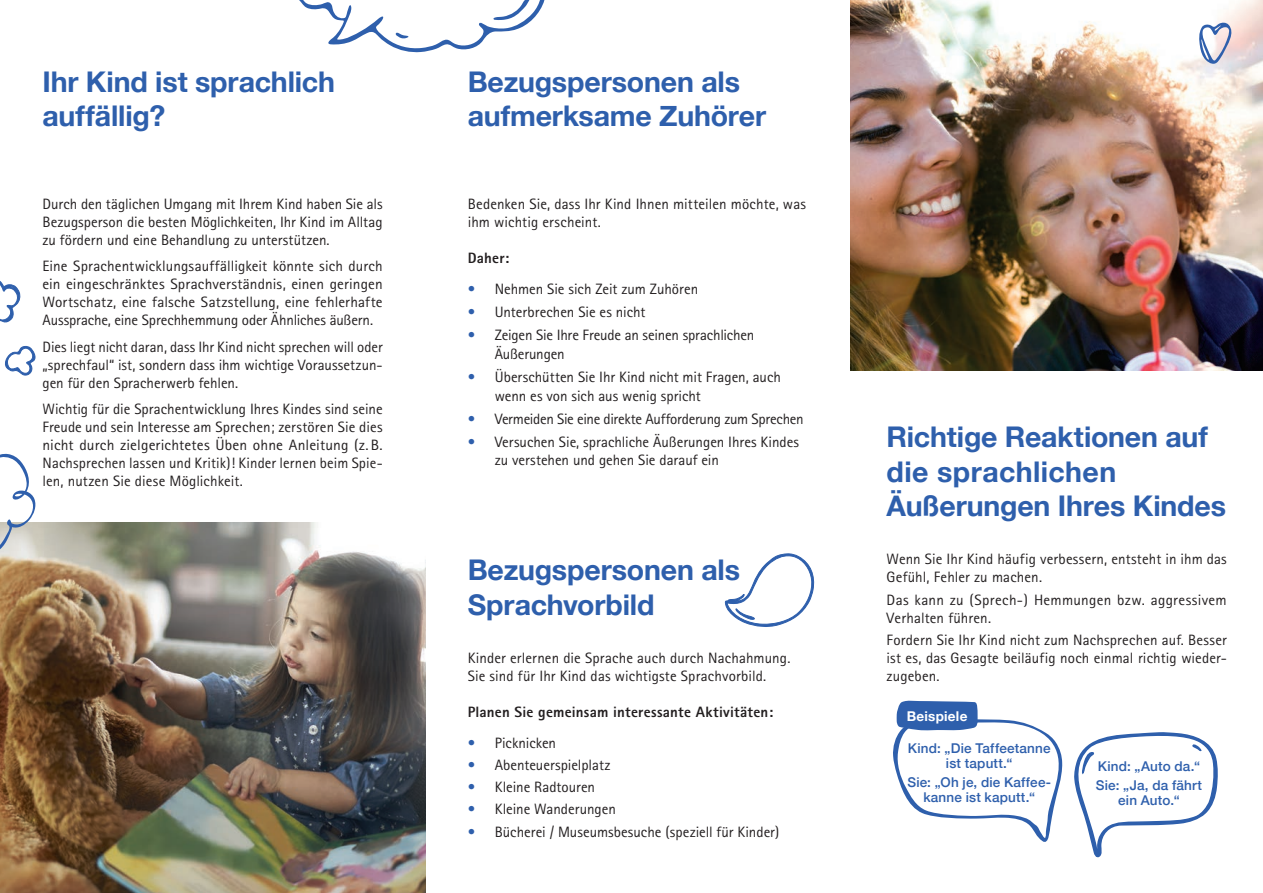
<style>
.page{position:relative;width:1263px;height:893px;background:#fff}
.page>*{position:absolute;margin:0;border:0;box-sizing:border-box;transform-origin:0 0}
.t1{font:700 28.5px/34.5px "Helvetica Neue";letter-spacing:-.005em;color:#2e5fac}
.t2{font:15px/18px "Rotis Sans Serif";color:#231f20}
.t3{font:15px/18px "Rotis Sans Serif";letter-spacing:.02em;color:#231f20}
.t4{font:800 15px "Rotis Sans Serif";letter-spacing:.015em;color:#231f20}
.t5{font:15px "Rotis Sans Serif";letter-spacing:-.02em;color:#231f20}
.t6{font:500 13.5px/15px "Helvetica Neue";letter-spacing:.015em;color:#2e5fac;text-align:center}
.t7{font:700 13.5px "Helvetica Neue";letter-spacing:.02em;color:#fff}
.s1{color:#2e5fac}
</style>
<div class="page">
<img style="left:0;top:522px;width:425px;height:371px">
<img style="left:850px;top:0;width:413px;height:371px">
<svg style="left:0;top:453px;width:37px;height:104px"></svg>
<svg style="left:725px;top:553px;width:90px;height:74px"></svg>
<svg style="left:0;top:281px;width:21px;height:42px"></svg>
<svg style="left:5px;top:346px;width:31px;height:30px"></svg>
<svg style="left:1198px;top:22px;width:38px;height:44px"></svg>
<svg style="left:299px;top:0;width:246px;height:53px"></svg>
<svg style="left:893px;top:701px;width:170px;height:141px"></svg>
<svg style="left:1074px;top:732px;width:144px;height:126px"></svg>
<h1 class="t1" style="left:43px;top:65px;width:294px">Ihr Kind ist sprachlich auffällig?</h1>
<h1 class="t1" style="left:468px;top:65px;width:300px">Bezugspersonen als aufmerksame Zuhörer</h1>
<p class="t2" style="left:43px;top:195px;width:342px;text-align:justify">Durch den täglichen Umgang mit Ihrem Kind haben Sie als Bezugsperson die besten Möglichkeiten, Ihr Kind im Alltag zu fördern und eine Behandlung zu unterstützen.</p>
<p class="t2" style="left:43px;top:257px;width:342px;text-align:justify">Eine Sprachentwicklungsauffälligkeit könnte sich durch ein eingeschränktes Sprachverständnis, einen geringen Wortschatz, eine falsche Satzstellung, eine fehlerhafte Aussprache, eine Sprechhemmung oder Ähnliches äußern.</p>
<p class="t2" style="left:43px;top:338px;width:342px;text-align:justify">Dies liegt nicht daran, dass Ihr Kind nicht sprechen will oder „sprechfaul“ ist, sondern dass ihm wichtige Voraussetzun&shy;gen für den Spracherwerb fehlen.</p>
<p class="t2" style="left:43px;top:400px;width:342px;text-align:justify">Wichtig für die Sprachentwicklung Ihres Kindes sind seine Freude und sein Interesse am Sprechen; zerstören Sie dies nicht durch zielgerichtetes Üben ohne Anleitung (z. B.<br>Nachsprechen lassen und Kritik)! Kinder lernen beim Spie&shy;len, nutzen Sie diese Möglichkeit.</p>
<p class="t2" style="left:468px;top:195px;width:340px">Bedenken Sie, dass Ihr Kind Ihnen mitteilen möchte, was ihm wichtig erscheint.</p>
<p class="t4" style="left:468px;top:248px;width:43px">Daher:</p>
<p class="t2" style="left:468px;top:280px;width:232px"><span class="s1">•</span> Nehmen Sie sich Zeit zum Zuhören</p>
<p class="t2" style="left:468px;top:303px;width:179px"><span class="s1">•</span> Unterbrechen Sie es nicht</p>
<p class="t2" style="left:495px;top:326px;width:261px;line-height:18.8px;text-indent:-27px"><span class="s1">•</span> Zeigen Sie Ihre Freude an seinen sprachlichen<br>Äußerungen</p>
<p class="t2" style="left:495px;top:367px;width:288px;line-height:18.8px;text-indent:-27px"><span class="s1">•</span> Überschütten Sie Ihr Kind nicht mit Fragen, auch wenn es von sich aus wenig spricht</p>
<p class="t5" style="left:468px;top:410px;width:337px"><span class="s1">•</span> Vermeiden Sie eine direkte Aufforderung zum Sprechen</p>
<p class="t2" style="left:495px;top:432px;width:306px;line-height:18.8px;text-indent:-27px"><span class="s1">•</span> Versuchen Sie, sprachliche Äußerungen Ihres Kindes zu verstehen und gehen Sie darauf ein</p>
<h1 class="t1" style="left:468px;top:554px;width:274px">Bezugspersonen als<br>Sprachvorbild</h1>
<p class="t2" style="left:468px;top:649px;width:324px">Kinder erlernen die Sprache auch durch Nachahmung.<br>Sie sind für Ihr Kind das wichtigste Sprachvorbild.</p>
<p class="t4" style="left:468px;top:702px;width:307px">Planen Sie gemeinsam interessante Aktivitäten:</p>
<p class="t2" style="left:468px;top:733px;width:90px"><span class="s1">•</span> Picknicken</p>
<p class="t2" style="left:468px;top:756px;width:144px"><span class="s1">•</span> Abenteuerspielplatz</p>
<p class="t2" style="left:468px;top:778px;width:129px"><span class="s1">•</span> Kleine Radtouren</p>
<p class="t2" style="left:468px;top:800px;width:150px"><span class="s1">•</span> Kleine Wanderungen</p>
<p class="t2" style="left:468px;top:822px;width:313px"><span class="s1">•</span> Bücherei / Museumsbesuche (speziell für Kinder)</p>
<h1 class="t1" style="left:887px;top:420px;width:341px">Richtige Reaktionen auf die sprachlichen<br>Äußerungen Ihres Kindes</h1>
<p class="t2" style="left:887px;top:550px;width:342px">Wenn Sie Ihr Kind häufig verbessern, entsteht in ihm das<br>Gefühl, Fehler zu machen.</p>
<p class="t3" style="left:887px;top:590px;width:342px">Das kann zu (Sprech-) Hemmungen bzw. aggressivem<br>Verhalten führen.</p>
<p class="t2" style="left:887px;top:631px;width:342px;text-align:justify">Fordern Sie Ihr Kind nicht zum Nachsprechen auf. Besser ist es, das Gesagte beiläufig noch einmal richtig wieder&shy;zugeben.</p>
<p class="t7" style="left:907px;top:706px;width:62px">Beispiele</p>
<p class="t6" style="left:908px;top:740px;width:144px">Kind: „Die Taffeetanne ist taputt.“</p>
<p class="t6" style="left:907px;top:774px;width:145px">Sie: „Oh je, die Kaffee&shy;kanne ist kaputt.“</p>
<p class="t6" style="left:1096px;top:755px;width:108px;line-height:19.2px;text-align:left">Kind: „Auto da.“<br>Sie: „Ja, da fährt</p>
<p class="t6" style="left:1118px;top:791px;width:63px">ein Auto.“</p>
</div>
